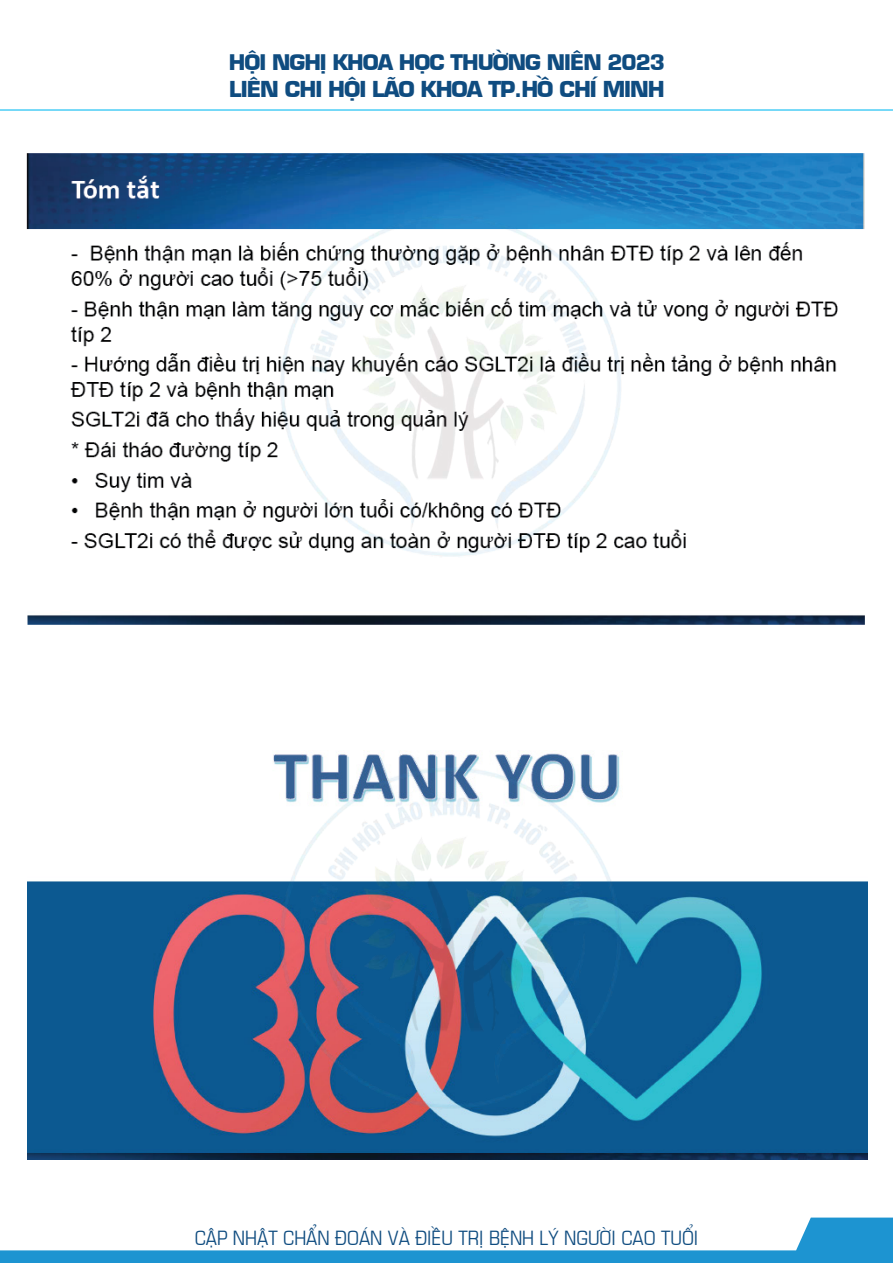
<style>
.page{position:relative;width:893px;height:1263px;background:#fff}
.page>*{position:absolute;margin:0;border:0;box-sizing:border-box;transform-origin:0 0}
.t1{font:700 21.45px "SFU Eurostile";letter-spacing:-.045em;color:#0f4c80}
.t2{font:700 21px "SFU Eurostile";letter-spacing:-.045em;color:#0f4c80}
.t3{font:19.5px "SFU Eurostile Condensed";color:#0f4c80}
</style>
<div class="page">
<hr style="left:0;top:109px;width:893px;height:2px;background:#00b9f2">
<svg style="left:0;top:1217px;width:893px;height:46px"></svg>
<img style="left:26px;top:153px;width:839px;height:472px">
<img style="left:28px;top:881px;width:839px;height:279px">
<img style="left:232px;top:187px;width:425px;height:384px">
<img style="left:232px;top:753px;width:425px;height:370px">
<p class="t2" style="left:229px;top:46px;width:438px">HỘI NGHỊ KHOA HỌC THƯỜNG NIÊN 2023</p>
<p class="t1" style="left:229px;top:73px;width:437px">LIÊN CHI HỘI LÃO KHOA TP.HỒ CHÍ MINH</p>
<p class="t3" style="left:195px;top:1222px;width:505px">CẬP NHẬT CHẨN ĐOÁN VÀ ĐIỀU TRỊ BỆNH LÝ NGƯỜI CAO TUỔI</p>
</div>
